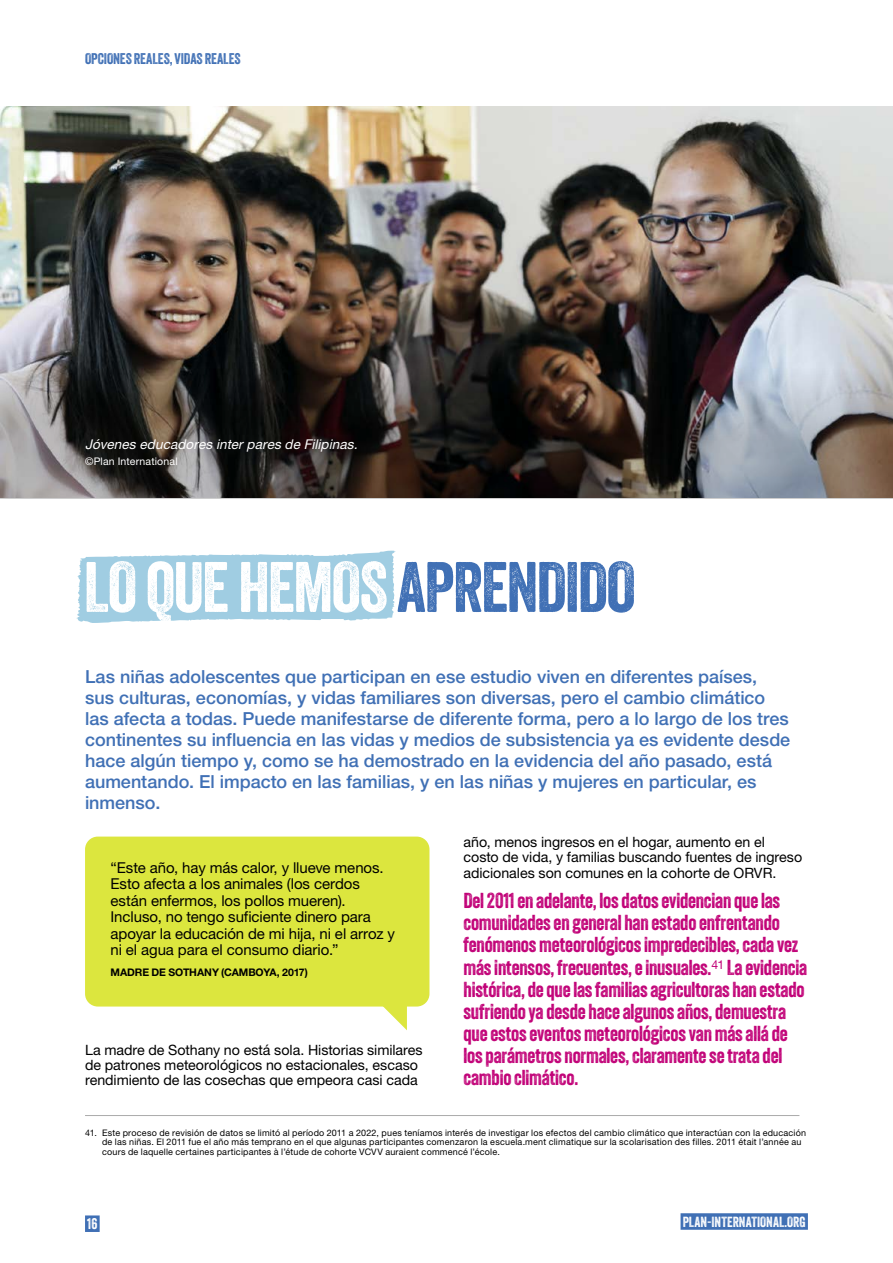
<style>
.page{position:relative;width:893px;height:1263px;background:#fff}
.page>*{position:absolute;margin:0;border:0;box-sizing:border-box;transform-origin:0 0}
.groot_koppe{font:69px "Veneer";letter-spacing:-.025em;color:#fff}
.bodykop{font:21px/22px "Veneer";letter-spacing:-.01em;color:#c10077}
.body{font:500 18px/21px "Helvetica Neue LT Std";color:#4070b5}
.quote{font:15px/16.5px "Helvetica Neue LT Std";letter-spacing:-.005em;color:#000}
.t1{font:15px "Veneer";letter-spacing:-.005em;color:#4070b5}
.t2{font:15px "Veneer";color:#fff}
.body-2{font:14.25px/15px "Helvetica Neue LT Std";letter-spacing:-.005em;color:#000}
.t3{font:14.25px "Veneer";letter-spacing:.005em;color:#fff}
.PHOTO{font:italic 13.5px "Helvetica Neue LT Std";color:#fff}
.quote-2{font:700 10.5px "Helvetica Neue LT Std";letter-spacing:-.005em;color:#000}
.copyright{font:10.5px "Helvetica Neue LT Std";letter-spacing:.015em;color:#fff}
.FOOTNOTE2{font:9px/9.8px "Helvetica Neue LT Std";letter-spacing:.02em;color:#000}
.s1{color:#4070b5}
</style>
<div class="page">
<div style="left:85px;top:1215px;width:15px;height:17px;background:#4070b5"></div>
<div style="left:680px;top:1213px;width:128px;height:17px;background:#4070b5"></div>
<img style="left:0;top:106px;width:893px;height:231px">
<img style="left:0;top:337px;width:893px;height:162px">
<svg style="left:376px;top:1006px;width:31px;height:24px"></svg>
<svg style="left:76px;top:551px;width:320px;height:72px;background:#aad2e5"></svg>
<div style="left:85px;top:836px;width:344px;height:170px;background:#dce63e;border-radius:13px"></div>
<hr style="left:85px;top:1115px;width:714px;height:1px;background:#aaa">
<p class="t1" style="left:85px;top:49px;width:157px">OPCIONES REALES, VIDAS REALES</p>
<p class="PHOTO" style="left:85px;top:436px;width:277px">Jóvenes educadores interpares de Filipinas.</p>
<p class="copyright" style="left:85px;top:455px;width:94px">©Plan International</p>
<p class="groot_koppe" style="left:84px;top:545px;width:554px">LO QUE HEMOS <span class="s1">APRENDIDO</span></p>
<p class="body" style="left:85px;top:666px;width:707px">Las niñas adolescentes que participan en ese estudio viven en diferentes países, sus culturas, economías, y vidas familiares son diversas, pero el cambio climático las afecta a todas. Puede manifestarse de diferente forma, pero a lo largo de los tres continentes su influencia en las vidas y medios de subsistencia ya es evidente desde hace algún tiempo y, como se ha demostrado en la evidencia del año pasado, está aumentando. El impacto en las familias, y en las niñas y mujeres en particular, es inmenso.</p>
<p class="quote" style="left:111px;top:859px;width:286px">“Este año, hay más calor, y llueve menos.<br>Esto afecta a los animales (los cerdos están enfermos, los pollos mueren).<br>Incluso, no tengo suficiente dinero para apoyar la educación de mi hija, ni el arroz y ni el agua para el consumo diario.”</p>
<p class="quote-2" style="left:111px;top:966px;width:199px">MADRE DE SOTHANY (CAMBOYA, 2017)</p>
<p class="body-2" style="left:85px;top:1042px;width:339px">La madre de Sothany no está sola. Historias similares de patrones meteorológicos no estacionales, escaso rendimiento de las cosechas que empeora casi cada</p>
<p class="body-2" style="left:463px;top:834px;width:340px">año, menos ingresos en el hogar, aumento en el costo de vida, y familias buscando fuentes de ingreso adicionales son comunes en la cohorte de ORVR.</p>
<p class="bodykop" style="left:463px;top:889px;width:345px">Del 2011 en adelante, los datos evidencian que las comunidades en general han estado enfrentando fenómenos meteorológicos impredecibles, cada vez más intensos, frecuentes, e inusuales.<sup>41</sup> La evidencia histórica, de que las familias agricultoras han estado sufriendo ya desde hace algunos años, demuestra que estos eventos meteorológicos van más allá de los parámetros normales, claramente se trata del cambio climático.</p>
<p class="FOOTNOTE2" style="left:102px;top:1127px;width:706px;text-indent:-17px">41. Este proceso de revisión de datos se limitó al período 2011 a 2022, pues teníamos interés de investigar los efectos del cambio climático que interactúan con la educación de las niñas. El 2011 fue el año más temprano en el que algunas participantes comenzaron la escuela.ment climatique sur la scolarisation des filles. 2011 était l’année au cours de laquelle certaines participantes à l’étude de cohorte VCVV auraient commencé l’école.</p>
<p class="t2" style="left:87px;top:1214px;width:12px">16</p>
<p class="t3" style="left:683px;top:1213px;width:125px">PLAN-INTERNATIONAL.ORG</p>
</div>
